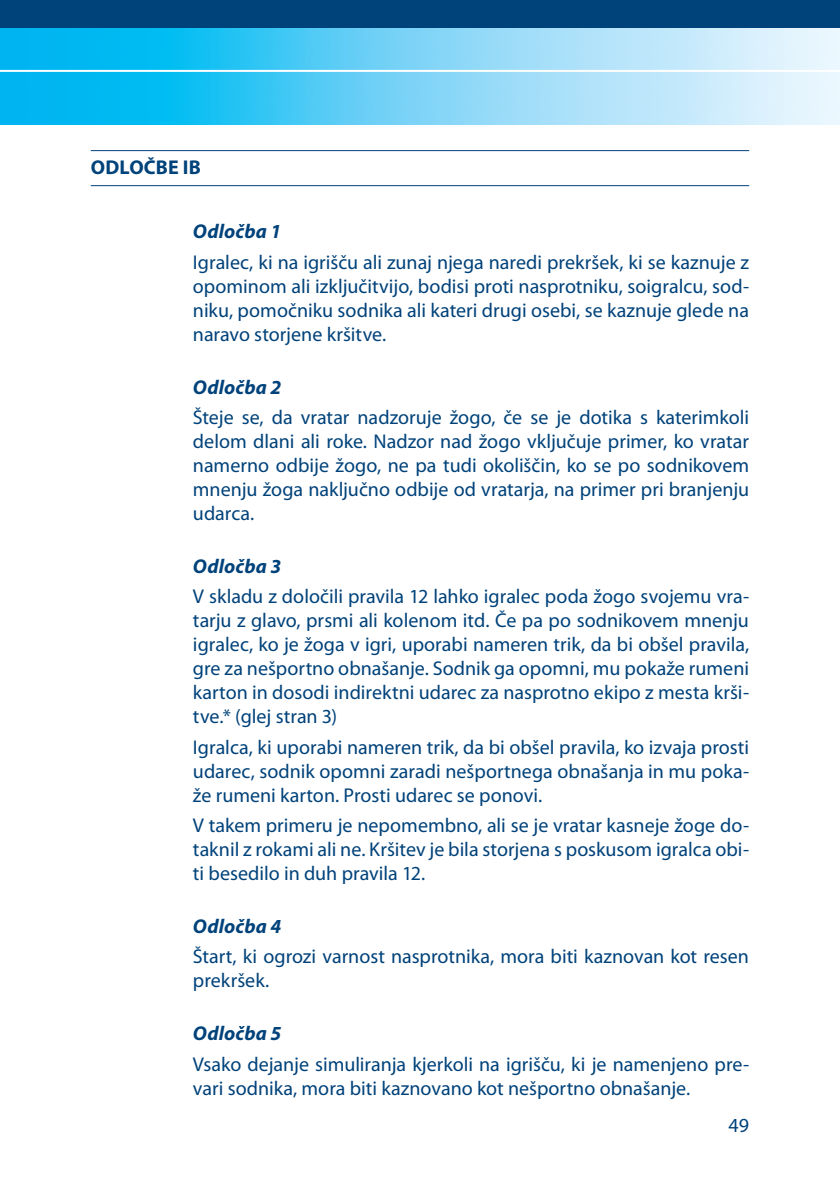
<style>
.page{position:relative;width:840px;height:1191px;background:#fff}
.page>*{position:absolute;margin:0;border:0;box-sizing:border-box;transform-origin:0 0}
.t1{font:20px/24px "Myriad Pro";color:#00427a;text-align:justify}
.t2{font:italic 700 20px "Myriad Pro";letter-spacing:.01em;color:#00427a}
.t3{font:700 20px "Myriad Pro";letter-spacing:.005em;color:#00427a}
</style>
<div class="page">
<div style="left:0;top:0;width:839px;height:28px;background:#00427a"></div>
<img style="left:0;top:28px;width:839px;height:97px">
<hr style="left:0;top:70px;width:839px;height:2px;background:#fff">
<hr style="left:91px;top:150px;width:657px;height:1px;background:#00427a">
<hr style="left:91px;top:185px;width:657px;height:1px;background:#00427a">
<p class="t3" style="left:91px;top:156px;width:111px">ODLOČBE IB</p>
<p class="t2" style="left:193px;top:220px;width:90px">Odločba 1</p>
<p class="t1" style="left:193px;top:250px;width:557px">Igralec, ki na igrišču ali zunaj njega naredi prekršek, ki se kaznuje z opominom ali izključitvijo, bodisi proti nasprotniku, soigralcu, sod&shy;niku, pomočniku sodnika ali kateri drugi osebi, se kaznuje glede na naravo storjene kršitve.</p>
<p class="t2" style="left:193px;top:376px;width:90px">Odločba 2</p>
<p class="t1" style="left:193px;top:405px;width:557px">Šteje se, da vratar nadzoruje žogo, če se je dotika s katerimkoli delom dlani ali roke. Nadzor nad žogo vključuje primer, ko vratar namerno odbije žogo, ne pa tudi okoliščin, ko se po sodnikovem mnenju žoga naključno odbije od vratarja, na primer pri branjenju udarca.</p>
<p class="t2" style="left:193px;top:555px;width:90px">Odločba 3</p>
<p class="t1" style="left:193px;top:585px;width:557px">V skladu z določili pravila 12 lahko igralec poda žogo svojemu vra&shy;tarju z glavo, prsmi ali kolenom itd. Če pa po sodnikovem mnenju igralec, ko je žoga v igri, uporabi nameren trik, da bi obšel pravila, gre za nešportno obnašanje. Sodnik ga opomni, mu pokaže rumeni karton in dosodi indirektni udarec za nasprotno ekipo z mesta krši&shy;tve.* (glej stran 3)</p>
<p class="t1" style="left:193px;top:735px;width:557px">Igralca, ki uporabi nameren trik, da bi obšel pravila, ko izvaja prosti udarec, sodnik opomni zaradi nešportnega obnašanja in mu poka&shy;že rumeni karton. Prosti udarec se ponovi.</p>
<p class="t1" style="left:193px;top:813px;width:557px">V takem primeru je nepomembno, ali se je vratar kasneje žoge do&shy;taknil z rokami ali ne. Kršitev je bila storjena s poskusom igralca obi&shy;ti besedilo in duh pravila 12.</p>
<p class="t2" style="left:193px;top:915px;width:90px">Odločba 4</p>
<p class="t1" style="left:193px;top:945px;width:557px">Štart, ki ogrozi varnost nasprotnika, mora biti kaznovan kot resen prekršek.</p>
<p class="t2" style="left:193px;top:1022px;width:90px">Odločba 5</p>
<p class="t1" style="left:193px;top:1052px;width:557px">Vsako dejanje simuliranja kjerkoli na igrišču, ki je namenjeno pre&shy;vari sodnika, mora biti kaznovano kot nešportno obnašanje.</p>
<p class="t1" style="left:728px;top:1114px;width:22px">49</p>
</div>
